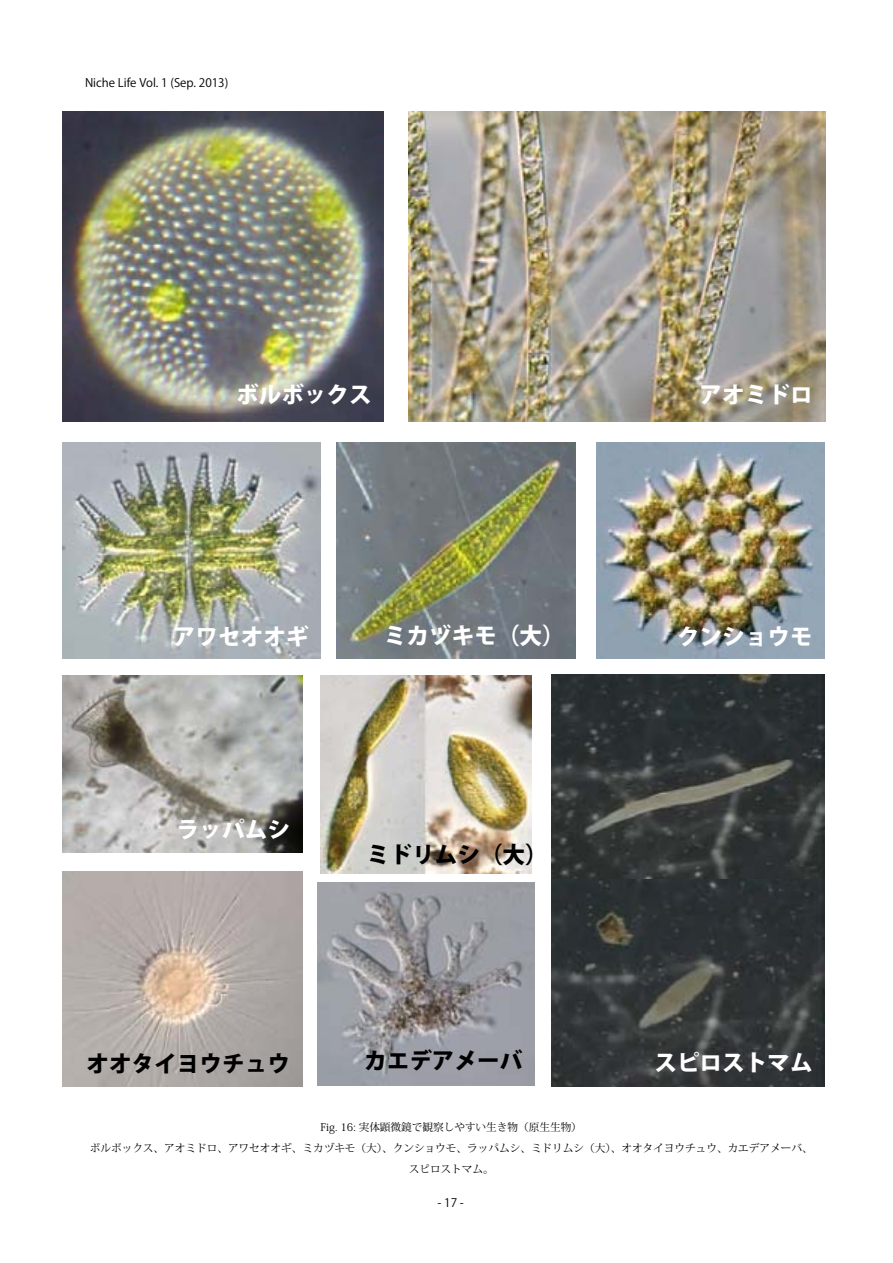
<style>
.page{position:relative;width:893px;height:1263px;background:#fff}
.page>*{position:absolute;margin:0;border:0;box-sizing:border-box;transform-origin:0 0}
.t1{font:800 22.65px "Koz Go Pro";color:#fff}
.t2{font:800 22.65px "Koz Go Pro";color:#000}
.t3{font:11.7px "Koz Go Pro";color:#000}
.t4{font:10.65px/21.3px "Koz Min Pro";color:#000;text-align:center}
</style>
<div class="page">
<img style="left:62px;top:111px;width:322px;height:310px">
<img style="left:62px;top:676px;width:240px;height:177px">
<img style="left:336px;top:443px;width:240px;height:216px">
<img style="left:318px;top:882px;width:216px;height:204px">
<img style="left:62px;top:871px;width:240px;height:215px">
<img style="left:62px;top:443px;width:259px;height:215px">
<img style="left:409px;top:111px;width:416px;height:310px">
<img style="left:321px;top:675px;width:210px;height:199px">
<img style="left:551px;top:675px;width:274px;height:205px">
<img style="left:551px;top:880px;width:274px;height:206px">
<img style="left:597px;top:443px;width:228px;height:216px">
<p class="t3" style="left:85px;top:75px;width:145px">Niche Life Vol. 1 (Sep. 2013)</p>
<h1 class="t1" style="left:236px;top:380px;width:137px">ボルボックス</h1>
<h1 class="t1" style="left:700px;top:379px;width:115px">アオミドロ</h1>
<h1 class="t1" style="left:173px;top:621px;width:137px">アワセオオギ</h1>
<h1 class="t1" style="left:384px;top:620px;width:182px">ミカヅキモ（大）</h1>
<h1 class="t1" style="left:677px;top:621px;width:137px">クンショウモ</h1>
<h1 class="t1" style="left:177px;top:815px;width:115px">ラッパムシ</h1>
<h1 class="t2" style="left:367px;top:840px;width:182px">ミドリムシ（大）</h1>
<h1 class="t2" style="left:86px;top:1049px;width:205px">オオタイヨウチュウ</h1>
<h1 class="t2" style="left:364px;top:1046px;width:160px">カエデアメーバ</h1>
<h1 class="t1" style="left:654px;top:1048px;width:160px">スピロストマム</h1>
<p class="t4" style="left:90px;top:1116px;width:724px">Fig. 16: 実体顕微鏡で観察しやすい生き物（原生生物）<br>ボルボックス、アオミドロ、アワセオオギ、ミカヅキモ（大）、クンショウモ、ラッパムシ、ミドリムシ（大）、オオタイヨウチュウ、カエデアメーバ、スピロストマム。</p>
<p class="t3" style="left:438px;top:1195px;width:28px">- 17 -</p>
</div>
